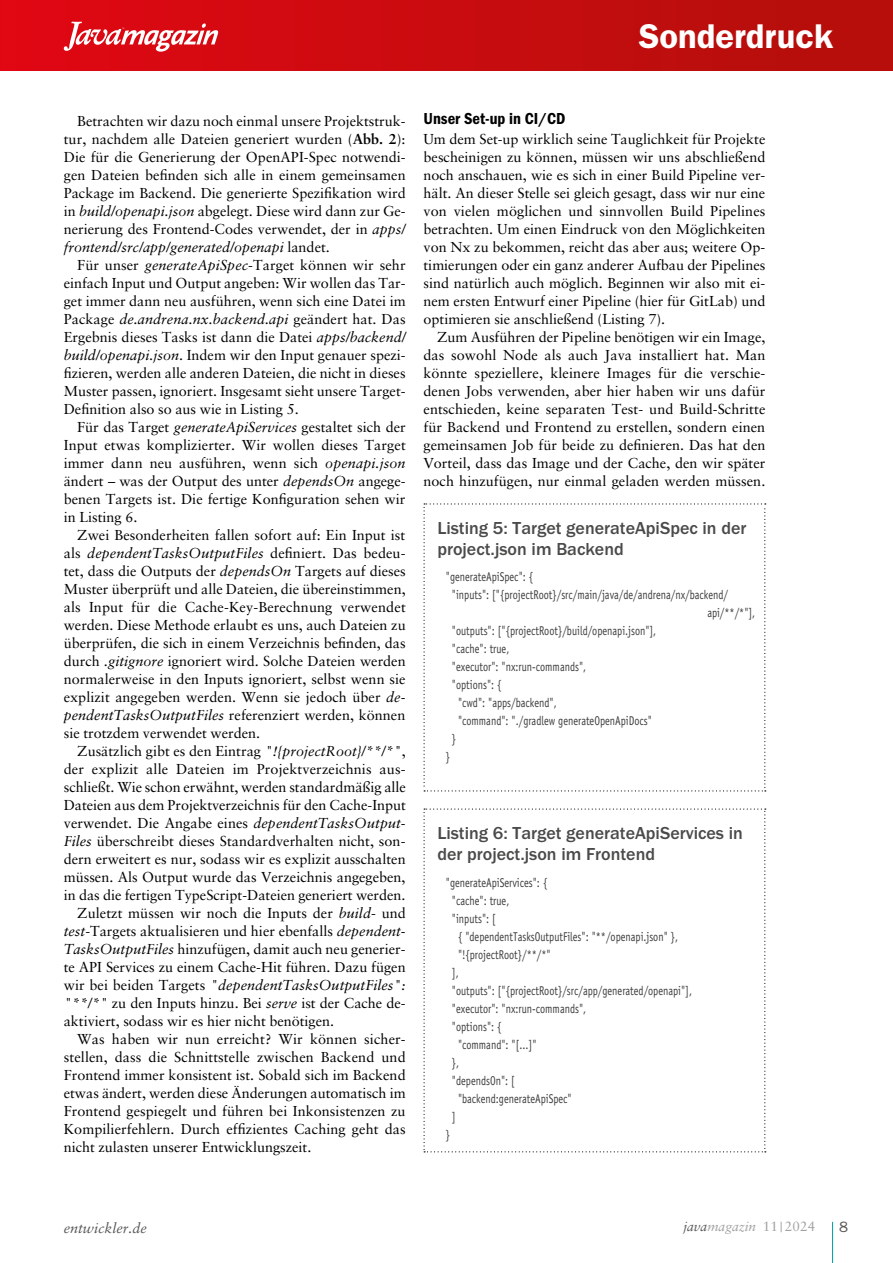
<style>
.page{position:relative;width:893px;height:1263px;background:#fff}
.page>*{position:absolute;margin:0;border:0;box-sizing:border-box;transform-origin:0 0}
.t1{font:600 34.5px "ITC Franklin Gothic Std";color:#fff}
.t2{font:500 18px/21px "ITC Franklin Gothic Std";color:#4a4a49}
.t3{font:16.5px "ITC Franklin Gothic Std Dm Cd";color:#000}
.t4{font:15px "ITC Franklin Gothic Std";color:#575756}
.t5{font:14.4px/18px "Sabon LT Std";color:#000;text-align:justify}
.t6{font:italic 14.4px "Sabon LT Std";letter-spacing:.005em;color:#000}
.t7{font:italic 14.4px "Sabon LT Std";color:#575756}
.t8{font:italic 13.5px "Sabon LT Std";color:#a1a1a1}
.t9{font:12.75px "Officina Sans Std";color:#3c3c3b;scale:.8 1}
.s1{font-weight:700}
.s2{font-style:italic}
.s3{font-style:normal}
.s4{color:#575756}
</style>
<div class="page">
<hr style="left:832px;top:1222px;width:1px;height:41px;background:#009a9d">
<div style="left:0;top:0;width:893px;height:70px;background:linear-gradient(to right,#e10713,#b30f0b)"></div>
<svg style="left:64px;top:22px;width:154px;height:30px"></svg>
<svg style="left:423px;top:808px;width:343px;height:344px"></svg>
<svg style="left:423px;top:503px;width:343px;height:288px"></svg>
<h1 class="t1" style="left:639px;top:16px;width:196px">Sonderdruck</h1>
<p class="t5" style="left:64px;top:112px;width:343px;text-indent:14px">Betrachten wir dazu noch einmal unsere Projektstruk&shy;tur, nachdem alle Dateien generiert wurden (<span class="s1">Abb. 2</span>):<br>Die für die Generierung der OpenAPI-Spec notwendi&shy;gen Dateien befinden sich alle in einem gemeinsamen Package im Backend. Die generierte Spezifikation wird in <span class="s2">build/openapi.json</span> abgelegt. Diese wird dann zur Ge&shy;nerierung des Frontend-Codes verwendet, der in <span class="s2">apps/ frontend/src/app/generated/openapi</span> landet.</p>
<p class="t5" style="left:64px;top:256px;width:343px;text-indent:13px">Für unser <span class="s2">generateApiSpec</span>-Target können wir sehr einfach Input und Output angeben: Wir wollen das Tar&shy;get immer dann neu ausführen, wenn sich eine Datei im Package <span class="s2">de.andrena.nx.backend.api</span> geändert hat. Das Ergebnis dieses Tasks ist dann die Datei <span class="s2">apps/backend/ build/openapi.json</span>. Indem wir den Input genauer spezi&shy;fizieren, werden alle anderen Dateien, die nicht in dieses Muster passen, ignoriert. Insgesamt sieht unsere Target-Definition also so aus wie in Listing 5.</p>
<p class="t5" style="left:64px;top:418px;width:344px;text-indent:13px">Für das Target <span class="s2">generateApiServices</span> gestaltet sich der Input etwas komplizierter. Wir wollen dieses Target immer dann neu ausführen, wenn sich <span class="s2">openapi.json </span>ändert – was der Output des unter <span class="s2">dependsOn</span> angege&shy;benen Targets ist. Die fertige Konfiguration sehen wir in Listing 6.</p>
<p class="t5" style="left:64px;top:526px;width:343px;text-indent:13px">Zwei Besonderheiten fallen sofort auf: Ein Input ist als <span class="s2">dependentTasksOutputFiles</span> definiert. Das bedeu&shy;tet, dass die Outputs der <span class="s2">dependsOn</span> Targets auf dieses Muster überprüft und alle Dateien, die übereinstimmen, als Input für die Cache-Key-Berechnung verwendet werden. Diese Methode erlaubt es uns, auch Dateien zu überprüfen, die sich in einem Verzeichnis befinden, das durch <span class="s2">.gitignore</span> ignoriert wird. Solche Dateien werden normalerweise in den Inputs ignoriert, selbst wenn sie explizit angegeben werden. Wenn sie jedoch über <span class="s2">de&shy;pendentTasksOutputFiles</span> referenziert werden, können sie trotzdem verwendet werden.</p>
<p class="t5" style="left:77px;top:742px;width:330px">Zusätzlich gibt es den Eintrag <span class="s2">"!{projectRoot}/**/*"</span>,</p>
<p class="t5" style="left:64px;top:760px;width:343px">der explizit alle Dateien im Projektverzeichnis aus-</p>
<p class="t5" style="left:64px;top:778px;width:344px">schließt. Wie schon erwähnt, werden standardmäßig alle</p>
<p class="t5" style="left:64px;top:796px;width:344px">Dateien aus dem Projektverzeichnis für den Cache-Input</p>
<p class="t5" style="left:64px;top:814px;width:343px">verwendet. Die Angabe eines <span class="s2">dependentTasksOutput-</span></p>
<p class="t5" style="left:64px;top:832px;width:343px"><span class="s2">Files</span> überschreibt dieses Standardverhalten nicht, son-</p>
<p class="t5" style="left:64px;top:850px;width:343px">dern erweitert es nur, sodass wir es explizit ausschalten</p>
<p class="t5" style="left:64px;top:868px;width:343px">müssen. Als Output wurde das Verzeichnis angegeben,</p>
<p class="t5" style="left:64px;top:886px;width:343px">in das die fertigen TypeScript-Dateien generiert werden.</p>
<p class="t5" style="left:77px;top:904px;width:330px">Zuletzt müssen wir noch die Inputs der <span class="s2">build</span>- und</p>
<p class="t5" style="left:64px;top:922px;width:343px"><span class="s2">test</span>-Targets aktualisieren und hier ebenfalls <span class="s2">dependent-</span></p>
<p class="t5" style="left:64px;top:940px;width:343px"><span class="s2">TasksOutputFiles</span> hinzufügen, damit auch neu generier-</p>
<p class="t5" style="left:64px;top:958px;width:343px">te API Services zu einem Cache-Hit führen. Dazu fügen</p>
<p class="t6" style="left:64px;top:977px;width:343px"><span class="s3">wir bei beiden Targets</span> "dependentTasksOutputFiles":</p>
<p class="t5" style="left:64px;top:994px;width:343px"><span class="s2">"**/*"</span> zu den Inputs hinzu. Bei <span class="s2">serve</span> ist der Cache de-</p>
<p class="t5" style="left:64px;top:1012px;width:272px">aktiviert, sodass wir es hier nicht benötigen.</p>
<p class="t5" style="left:77px;top:1030px;width:330px">Was haben wir nun erreicht? Wir können sicher-</p>
<p class="t5" style="left:64px;top:1048px;width:343px">stellen, dass die Schnittstelle zwischen Backend und</p>
<p class="t5" style="left:64px;top:1066px;width:343px">Frontend immer konsistent ist. Sobald sich im Backend</p>
<p class="t5" style="left:64px;top:1084px;width:343px">etwas ändert, werden diese Änderungen automatisch im</p>
<p class="t5" style="left:64px;top:1102px;width:343px">Frontend gespiegelt und führen bei Inkonsistenzen zu</p>
<p class="t5" style="left:64px;top:1120px;width:343px">Kompilierfehlern. Durch effizientes Caching geht das</p>
<p class="t5" style="left:64px;top:1138px;width:249px">nicht zulasten unserer Entwicklungszeit.</p>
<p class="t3" style="left:423px;top:109px;width:143px">Unser Set-up in CI/CD</p>
<p class="t5" style="left:423px;top:130px;width:343px">Um dem Set-up wirklich seine Tauglichkeit für Projekte bescheinigen zu können, müssen wir uns abschließend noch anschauen, wie es sich in einer Build Pipeline ver&shy;hält. An dieser Stelle sei gleich gesagt, dass wir nur eine von vielen möglichen und sinnvollen Build Pipelines betrachten. Um einen Eindruck von den Möglichkeiten von Nx zu bekommen, reicht das aber aus; weitere Op&shy;timierungen oder ein ganz anderer Aufbau der Pipelines sind natürlich auch möglich. Beginnen wir also mit ei&shy;nem ersten Entwurf einer Pipeline (hier für GitLab) und optimieren sie anschließend (Listing 7).</p>
<p class="t5" style="left:423px;top:328px;width:344px;text-indent:13px">Zum Ausführen der Pipeline benötigen wir ein Image, das sowohl Node als auch Java installiert hat. Man könnte speziellere, kleinere Images für die verschie&shy;denen Jobs verwenden, aber hier haben wir uns dafür entschieden, keine separaten Test- und Build-Schritte für Backend und Frontend zu erstellen, sondern einen gemeinsamen Job für beide zu definieren. Das hat den Vorteil, dass das Image und der Cache, den wir später noch hinzufügen, nur einmal geladen werden müssen.</p>
<p class="t2" style="left:437px;top:518px;width:311px">Listing 5: Target generateApiSpec in der project.json im Backend</p>
<p class="t9" style="left:446px;top:570px;width:111px">"generateApiSpec": {</p>
<p class="t9" style="left:452px;top:588px;width:347px">"inputs": ["{projectRoot}/src/main/java/de/andrena/nx/backend/</p>
<p class="t9" style="left:707px;top:606px;width:61px">api/**/*"],</p>
<p class="t9" style="left:452px;top:624px;width:257px">"outputs": ["{projectRoot}/build/openapi.json"],</p>
<p class="t9" style="left:452px;top:642px;width:73px">"cache": true,</p>
<p class="t9" style="left:452px;top:660px;width:169px">"executor": "nx:run-commands",</p>
<p class="t9" style="left:452px;top:678px;width:64px">"options": {</p>
<p class="t9" style="left:458px;top:696px;width:125px">"cwd": "apps/backend",</p>
<p class="t9" style="left:458px;top:714px;width:244px">"command": "./gradlew generateOpenApiDocs"</p>
<p class="t9" style="left:452px;top:732px;width:7px">}</p>
<p class="t9" style="left:446px;top:750px;width:7px">}</p>
<p class="t2" style="left:437px;top:823px;width:307px">Listing 6: Target generateApiServices in der project.json im Frontend</p>
<p class="t9" style="left:446px;top:875px;width:128px">"generateApiServices": {</p>
<p class="t9" style="left:452px;top:893px;width:73px">"cache": true,</p>
<p class="t9" style="left:452px;top:911px;width:57px">"inputs": [</p>
<p class="t9" style="left:458px;top:929px;width:277px">{ "dependentTasksOutputFiles": "**/openapi.json" },</p>
<p class="t9" style="left:458px;top:947px;width:117px">"!{projectRoot}/**/*"</p>
<p class="t9" style="left:452px;top:965px;width:10px">],</p>
<p class="t9" style="left:452px;top:983px;width:302px">"outputs": ["{projectRoot}/src/app/generated/openapi"],</p>
<p class="t9" style="left:452px;top:1001px;width:169px">"executor": "nx:run-commands",</p>
<p class="t9" style="left:452px;top:1019px;width:64px">"options": {</p>
<p class="t9" style="left:458px;top:1037px;width:100px">"command": "[...]"</p>
<p class="t9" style="left:452px;top:1055px;width:11px">},</p>
<p class="t9" style="left:452px;top:1073px;width:80px">"dependsOn": [</p>
<p class="t9" style="left:458px;top:1091px;width:144px">"backend:generateApiSpec"</p>
<p class="t9" style="left:452px;top:1109px;width:6px">]</p>
<p class="t9" style="left:446px;top:1127px;width:7px">}</p>
<p class="t7" style="left:64px;top:1219px;width:85px">entwickler.de</p>
<p class="t8" style="left:683px;top:1218px;width:133px"><span class="s4">java</span>magazin <span class="s3">11 | 2024</span></p>
<p class="t4" style="left:839px;top:1218px;width:10px">8</p>
</div>
